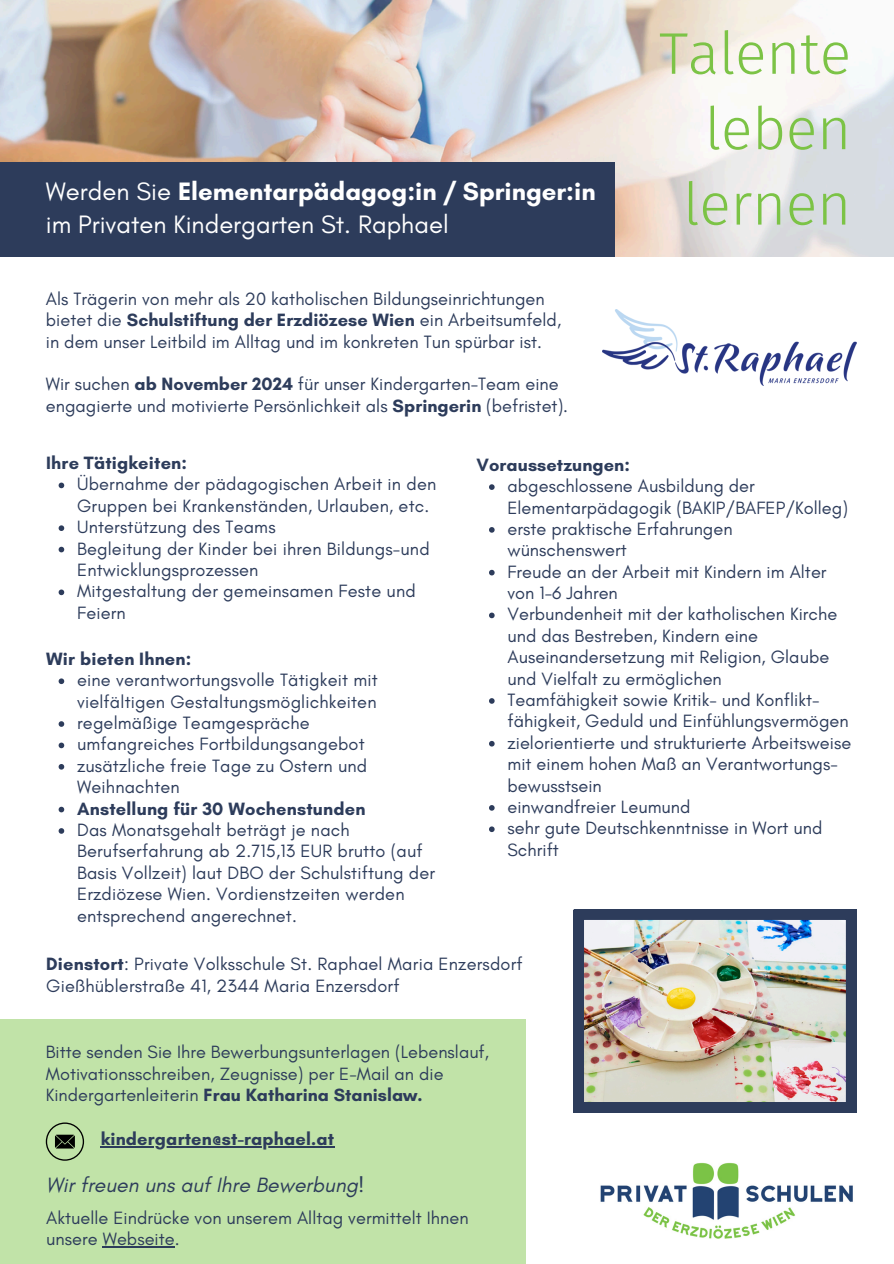
<style>
.page{position:relative;width:894px;height:1264px;background:#fff}
.page>*{position:absolute;margin:0;border:0;box-sizing:border-box;transform-origin:0 0}
.t1{font:300 58.8px/75.3px "Fira Sans";letter-spacing:-.01em;color:#7cc346;text-align:right}
.t2{font:25.65px/32.7px "Glacial Indifference";color:#fff}
.t3{font:italic 21.15px "Glacial Indifference";letter-spacing:.005em;color:#2d3c5b}
.t4{font:18.15px/21.3px "Glacial Indifference";letter-spacing:.005em;color:#2d3c5b}
.t5{font:700 18.15px "Glacial Indifference";letter-spacing:.01em;color:#2d3c5b}
.s1{font-weight:700}
</style>
<div class="page">
<div style="left:0;top:1018px;width:525px;height:245px;background:#c1e3a8"></div>
<img style="left:600px;top:1162px;width:253px;height:77px">
<img style="left:0;top:0;width:893px;height:256px">
<div style="left:0;top:162px;width:614px;height:94px;background:#2d3c5b"></div>
<svg style="left:59px;top:482px;width:5px;height:6px"></svg>
<svg style="left:59px;top:525px;width:5px;height:6px"></svg>
<svg style="left:59px;top:546px;width:5px;height:6px"></svg>
<svg style="left:59px;top:589px;width:5px;height:6px"></svg>
<svg style="left:59px;top:678px;width:5px;height:6px"></svg>
<svg style="left:59px;top:721px;width:5px;height:5px"></svg>
<svg style="left:59px;top:742px;width:5px;height:6px"></svg>
<svg style="left:59px;top:764px;width:5px;height:5px"></svg>
<svg style="left:59px;top:806px;width:5px;height:6px"></svg>
<svg style="left:59px;top:828px;width:5px;height:5px"></svg>
<svg style="left:489px;top:484px;width:5px;height:6px"></svg>
<svg style="left:489px;top:527px;width:5px;height:5px"></svg>
<svg style="left:489px;top:570px;width:5px;height:5px"></svg>
<svg style="left:489px;top:612px;width:5px;height:6px"></svg>
<svg style="left:489px;top:698px;width:5px;height:5px"></svg>
<svg style="left:489px;top:741px;width:5px;height:5px"></svg>
<svg style="left:489px;top:805px;width:5px;height:5px"></svg>
<svg style="left:489px;top:826px;width:5px;height:6px"></svg>
<img style="left:602px;top:310px;width:254px;height:75px">
<svg style="left:46px;top:1122px;width:38px;height:38px"></svg>
<hr style="left:101px;top:1146px;width:111px;height:1px;background:#2d3c5b">
<hr style="left:212px;top:1146px;width:122px;height:1px;background:#2d3c5b">
<hr style="left:103px;top:1246px;width:72px;height:1px;background:#2d3c5b">
<img style="left:573px;top:909px;width:282px;height:203px">
<p class="t2" style="left:46px;top:175px;width:551px">Werden Sie <span class="s1">Elementarpädagog:in / Springer:in </span>im Privaten Kindergarten St. Raphael</p>
<p class="t4" style="left:46px;top:288px;width:517px">Als Trägerin von mehr als 20 katholischen Bildungseinrichtungen bietet die <span class="s1">Schulstiftung der Erzdiözese Wien</span> ein Arbeitsumfeld, in dem unser Leitbild im Alltag und im konkreten Tun spürbar ist.</p>
<p class="t4" style="left:46px;top:373px;width:523px">Wir suchen <span class="s1">ab November 2024</span> für unser Kindergarten-Team eine engagierte und motivierte Persönlichkeit als <span class="s1">Springerin</span> (befristet).</p>
<h1 class="t1" style="left:658px;top:16px;width:194px">Talente leben lernen</h1>
<p class="t5" style="left:46px;top:452px;width:142px">Ihre Tätigkeiten:</p>
<p class="t4" style="left:77px;top:473px;width:360px">Übernahme der pädagogischen Arbeit in den<br>Gruppen bei Krankenständen, Urlauben, etc.</p>
<p class="t4" style="left:77px;top:516px;width:200px">Unterstützung des Teams</p>
<h4 class="t4" style="left:77px;top:537px;width:354px">Begleitung der Kinder bei ihren Bildungs-und<br>Entwicklungsprozessen</h4>
<p class="t4" style="left:77px;top:580px;width:340px">Mitgestaltung der gemeinsamen Feste und<br>Feiern</p>
<p class="t5" style="left:46px;top:647px;width:147px">Wir bieten Ihnen:</p>
<p class="t4" style="left:77px;top:669px;width:302px">eine verantwortungsvolle Tätigkeit mit vielfältigen Gestaltungsmöglichkeiten</p>
<p class="t4" style="left:77px;top:712px;width:234px">regelmäßige Teamgespräche</p>
<h4 class="t4" style="left:77px;top:733px;width:289px">umfangreiches Fortbildungsangebot</h4>
<p class="t4" style="left:77px;top:754px;width:291px">zusätzliche freie Tage zu Ostern und<br>Weihnachten</p>
<p class="t5" style="left:77px;top:797px;width:290px">Anstellung für 30 Wochenstunden</p>
<p class="t4" style="left:77px;top:819px;width:359px">Das Monatsgehalt beträgt je nach Berufserfahrung ab 2.715,13 EUR brutto (auf Basis Vollzeit) laut DBO der Schulstiftung der Erzdiözese Wien. Vordienstzeiten werden entsprechend angerechnet.</p>
<p class="t5" style="left:476px;top:453px;width:155px">Voraussetzungen:</p>
<p class="t4" style="left:507px;top:475px;width:342px">abgeschlossene Ausbildung der<br>Elementarpädagogik (BAKIP/BAFEP/Kolleg)</p>
<p class="t4" style="left:507px;top:518px;width:227px">erste praktische Erfahrungen wünschenswert</p>
<h4 class="t4" style="left:507px;top:560px;width:320px">Freude an der Arbeit mit Kindern im Alter von 1-6 Jahren</h4>
<p class="t4" style="left:507px;top:603px;width:331px">Verbundenheit mit der katholischen Kirche und das Bestreben, Kindern eine Auseinandersetzung mit Religion, Glaube und Vielfalt zu ermöglichen</p>
<p class="t4" style="left:507px;top:689px;width:342px">Teamfähigkeit sowie Kritik- und Konflikt&shy;fähigkeit, Geduld und Einfühlungsvermögen</p>
<p class="t4" style="left:507px;top:731px;width:345px">zielorientierte und strukturierte Arbeitsweise mit einem hohen Maß an Verantwortungs&shy;bewusstsein</p>
<p class="t4" style="left:507px;top:796px;width:184px">einwandfreier Leumund</p>
<p class="t4" style="left:507px;top:817px;width:316px">sehr gute Deutschkenntnisse in Wort und<br>Schrift</p>
<p class="t4" style="left:46px;top:953px;width:478px"><span class="s1">Dienstort</span>: Private Volksschule St. Raphael Maria Enzersdorf</p>
<p class="t4" style="left:46px;top:974px;width:355px">Gießhüblerstraße 41, 2344 Maria Enzersdorf</p>
<p class="t4" style="left:46px;top:1041px;width:444px">Bitte senden Sie Ihre Bewerbungsunterlagen (Lebenslauf,<br>Motivationsschreiben, Zeugnisse) per E-Mail an die<br>Kindergartenleiterin <span class="s1">Frau Katharina Stanislaw.</span></p>
<p class="t5" style="left:101px;top:1127px;width:235px">kindergarten@st-raphael.at</p>
<h3 class="t3" style="left:46px;top:1171px;width:319px">Wir freuen uns auf Ihre Bewerbung!</h3>
<p class="t4" style="left:46px;top:1206px;width:424px">Aktuelle Eindrücke von unserem Alltag vermittelt Ihnen</p>
<p class="t4" style="left:46px;top:1228px;width:135px">unsere Webseite.</p>
</div>
